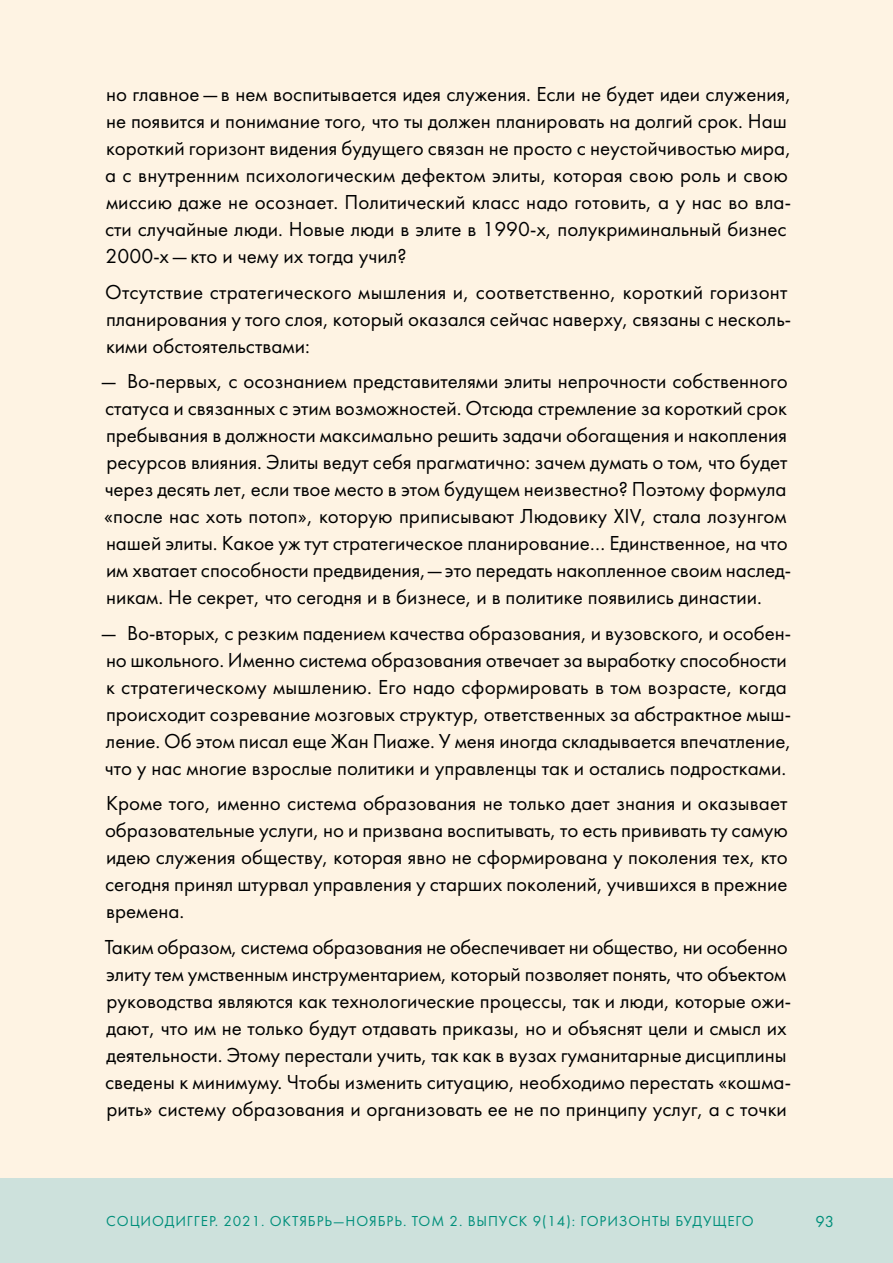
<style>
.page{position:relative;width:893px;height:1263px;background:#fff}
.page>*{position:absolute;margin:0;border:0;box-sizing:border-box;transform-origin:0 0}
.GENERAL_TEXT{font:21px/27px "Futura Book C";color:#000}
.t1{font:16.5px "Futura Book C";color:#008f7b}
.t2{font:15px "Futura Book C";letter-spacing:.06em;color:#008f7b}
</style>
<div class="page">
<div style="left:0;top:1178px;width:893px;height:85px;background:#cde1dc"></div>
<div style="left:0;top:0;width:893px;height:1178px;background:#fef3e3"></div>
<p class="GENERAL_TEXT" style="left:105px;top:81px;width:688px">но главное— в нем воспитывается идея служения. Если не будет идеи служения, не появится и понимание того, что ты должен планировать на долгий срок. Наш короткий горизонт видения будущего связан не просто с неустойчивостью мира, а с внутренним психологическим дефектом элиты, которая свою роль и свою миссию даже не осознает. Политический класс надо готовить, а у нас во вла&shy;сти случайные люди. Новые люди в элите в 1990‑х, полукриминальный бизнес 2000‑х— кто и чему их тогда учил?</p>
<p class="GENERAL_TEXT" style="left:105px;top:279px;width:687px">Отсутствие стратегического мышления и, соответственно, короткий горизонт планирования у того слоя, который оказался сейчас наверху, связаны с несколь&shy;кими обстоятельствами:</p>
<p class="GENERAL_TEXT" style="left:101px;top:368px;width:692px">— Во-первых, с осознанием представителями элиты непрочности собственного статуса и связанных с этим возможностей. Отсюда стремление за короткий срок пребывания в должности максимально решить задачи обогащения и накопления ресурсов влияния. Элиты ведут себя прагматично: зачем думать о том, что будет через десять лет, если твое место в этом будущем неизвестно? Поэтому формула «после нас хоть потоп», которую приписывают Людовику XIV, стала лозунгом нашей элиты. Какое уж тут стратегическое планирование… Единственное, на что им хватает способности предвидения,— это передать накопленное своим наслед&shy;никам. Не секрет, что сегодня и в бизнесе, и в политике появились династии.</p>
<p class="GENERAL_TEXT" style="left:101px;top:620px;width:692px">— Во-вторых, с резким падением качества образования, и вузовского, и особен&shy;но школьного. Именно система образования отвечает за выработку способности к стратегическому мышлению. Его надо сформировать в том возрасте, когда происходит созревание мозговых структур, ответственных за абстрактное мыш&shy;ление. Об этом писал еще Жан Пиаже. У меня иногда складывается впечатление, что у нас многие взрослые политики и управленцы так и остались подростками.</p>
<p class="GENERAL_TEXT" style="left:105px;top:790px;width:684px;text-align:justify">Кроме того, именно система образования не только дает знания и оказывает образовательные услуги, но и призвана воспитывать, то есть прививать ту самую идею служения обществу, которая явно не сформирована у поколения тех, кто сегодня принял штурвал управления у старших поколений, учившихся в прежние времена.</p>
<p class="GENERAL_TEXT" style="left:105px;top:934px;width:688px">Таким образом, система образования не обеспечивает ни общество, ни особенно элиту тем умственным инструментарием, который позволяет понять, что объектом руководства являются как технологические процессы, так и люди, которые ожи&shy;дают, что им не только будут отдавать приказы, но и объяснят цели и смысл их деятельности. Этому перестали учить, так как в вузах гуманитарные дисциплины сведены к минимуму. Чтобы изменить ситуацию, необходимо перестать «кошма&shy;рить» систему образования и организовать ее не по принципу услуг, а с точки</p>
<p class="t2" style="left:106px;top:1213px;width:492px">СОЦИОДИГГЕР. 2021. Октябрь—Ноябрь. ТОМ 2. ВЫПУСК 9(14): Гори</p>
<p class="t2" style="left:619px;top:1213px;width:21px">зонты</p>
<p class="t2" style="left:675px;top:1213px;width:19px">буду</p>
<p class="t2" style="left:713px;top:1213px;width:24px">щего</p>
<p class="t1" style="left:815px;top:1212px;width:20px">93</p>
</div>
